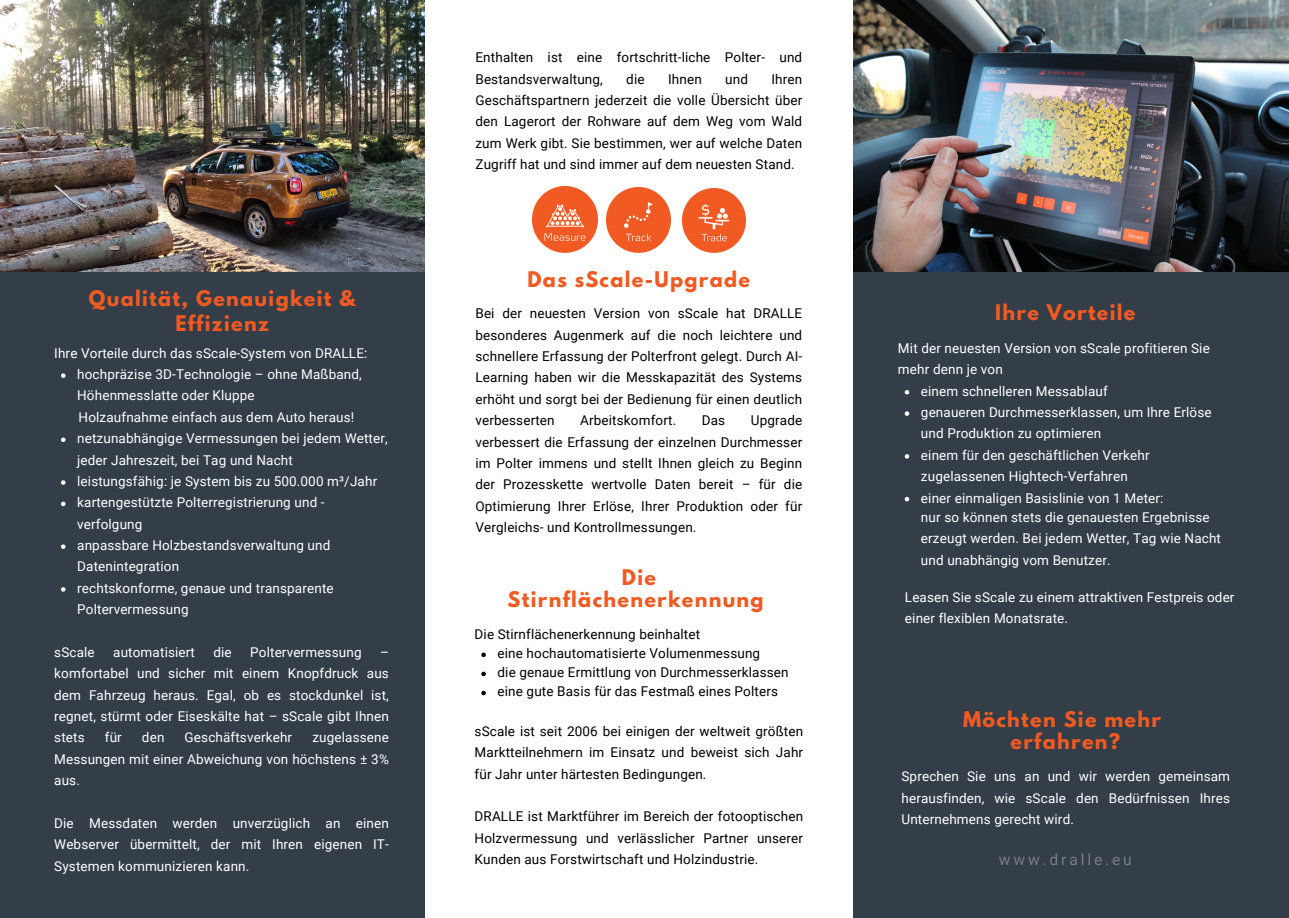
<style>
.page{position:relative;width:1289px;height:918px;background:#fff}
.page>*{position:absolute;margin:0;border:0;box-sizing:border-box;transform-origin:0 0}
.t1{font:700 19.2px/24.8px "League Spartan";letter-spacing:.07em;color:#f15a22;text-align:center}
.t2{font:15.75px "Roboto";letter-spacing:.18em;color:#787d85}
.t3{font:13.5px/21.5px "Roboto";letter-spacing:.01em;color:#fff}
.t4{font:13.5px/21.5px "Roboto";letter-spacing:.01em;color:#000;text-align:justify}
</style>
<div class="page">
<div style="left:0;top:0;width:1288px;height:918px;background:#333e48"></div>
<img style="left:852px;top:0;width:436px;height:271px">
<img style="left:0;top:0;width:425px;height:271px">
<div style="left:425px;top:0;width:427px;height:918px;background:#fff"></div>
<svg style="left:61px;top:373px;width:4px;height:5px"></svg>
<svg style="left:61px;top:438px;width:4px;height:4px"></svg>
<svg style="left:61px;top:480px;width:4px;height:5px"></svg>
<svg style="left:61px;top:502px;width:4px;height:4px"></svg>
<svg style="left:61px;top:544px;width:4px;height:5px"></svg>
<svg style="left:61px;top:587px;width:4px;height:5px"></svg>
<img style="left:532px;top:187px;width:65px;height:65px">
<img style="left:606px;top:188px;width:64px;height:64px">
<img style="left:682px;top:189px;width:63px;height:63px">
<svg style="left:481px;top:653px;width:5px;height:4px"></svg>
<svg style="left:481px;top:672px;width:5px;height:4px"></svg>
<svg style="left:481px;top:691px;width:5px;height:4px"></svg>
<svg style="left:904px;top:390px;width:5px;height:4px"></svg>
<svg style="left:904px;top:411px;width:5px;height:5px"></svg>
<svg style="left:904px;top:454px;width:5px;height:5px"></svg>
<svg style="left:904px;top:497px;width:5px;height:4px"></svg>
<p class="t1" style="left:89px;top:288px;width:268px">Qualität, Genauigkeit &amp;<br>Effizienz</p>
<p class="t3" style="left:54px;top:342px;width:315px">Ihre Vorteile durch das sScale-System von DRALLE:</p>
<p class="t3" style="left:77px;top:364px;width:286px">hochpräzise 3D-Technologie – ohne Maßband,<br>Höhenmesslatte oder Kluppe</p>
<p class="t3" style="left:77px;top:428px;width:312px">netzunabhängige Vermessungen bei jedem Wetter, jeder Jahreszeit, bei Tag und Nacht</p>
<p class="t3" style="left:77px;top:471px;width:301px">leistungsfähig: je System bis zu 500.000 m³/Jahr</p>
<p class="t3" style="left:77px;top:492px;width:249px">kartengestützte Polterregistrierung und - verfolgung</p>
<p class="t3" style="left:77px;top:535px;width:255px">anpassbare Holzbestandsverwaltung und<br>Datenintegration</p>
<p class="t3" style="left:77px;top:577px;width:258px">rechtskonforme, genaue und transparente<br>Poltervermessung</p>
<p class="t3" style="left:79px;top:406px;width:277px">Holzaufnahme einfach aus dem Auto heraus!</p>
<p class="t3" style="left:54px;top:642px;width:42px">sScale</p>
<p class="t3" style="left:113px;top:642px;width:83px">automatisiert</p>
<p class="t3" style="left:213px;top:642px;width:20px">die</p>
<p class="t3" style="left:250px;top:642px;width:113px">Poltervermessung</p>
<p class="t3" style="left:54px;top:642px;width:336px;text-align:justify;text-indent:326px">– komfortabel und sicher mit einem Knopfdruck aus dem Fahrzeug heraus. Egal, ob es stockdunkel ist, regnet, stürmt oder Eiseskälte hat – sScale gibt Ihnen stets</p>
<p class="t3" style="left:105px;top:727px;width:18px">für</p>
<p class="t3" style="left:142px;top:727px;width:24px">den</p>
<p class="t3" style="left:184px;top:727px;width:109px">Geschäftsverkehr</p>
<p class="t3" style="left:54px;top:727px;width:336px;text-align:justify;text-indent:258px">zugelassene Messungen mit einer Abweichung von höchstens ± 3% aus.</p>
<p class="t3" style="left:54px;top:813px;width:336px;text-align:justify">Die Messdaten werden unverzüglich an einen Webserver übermittelt, der mit Ihren eigenen IT-Systemen kommunizieren kann.</p>
<p class="t4" style="left:475px;top:47px;width:328px">Enthalten ist eine fortschritt-liche Polter- und<br>Bestandsverwaltung,</p>
<p class="t4" style="left:475px;top:68px;width:328px;text-indent:296px">Ihren Geschäftspartnern jederzeit die volle Übersicht über den Lagerort der Rohware auf dem Weg vom Wald zum Werk gibt. Sie bestimmen, wer auf welche Daten Zugriff hat und sind immer auf dem neuesten Stand.</p>
<p class="t4" style="left:626px;top:68px;width:20px">die</p>
<p class="t4" style="left:668px;top:68px;width:35px">Ihnen</p>
<p class="t4" style="left:725px;top:68px;width:24px">und</p>
<p class="t1" style="left:527px;top:270px;width:224px">Das sScale-Upgrade</p>
<p class="t4" style="left:475px;top:303px;width:328px">Bei der neuesten Version von sScale hat DRALLE besonderes Augenmerk auf die noch leichtere und schnellere Erfassung der Polterfront gelegt. Durch AI-Learning haben wir die Messkapazität des Systems erhöht und sorgt bei der Bedienung für einen deutlich verbesserten</p>
<p class="t4" style="left:580px;top:410px;width:97px">Arbeitskomfort.</p>
<p class="t4" style="left:701px;top:410px;width:25px">Das</p>
<p class="t4" style="left:475px;top:410px;width:328px;text-indent:275px">Upgrade verbessert die Erfassung der einzelnen Durchmesser im Polter immens und stellt Ihnen gleich zu Beginn der Prozesskette wertvolle Daten bereit – für die Optimierung Ihrer Erlöse, Ihrer Produktion oder für Vergleichs- und Kontrollmessungen.</p>
<p class="t1" style="left:507px;top:568px;width:257px;line-height:22.5px">Die<br>Stirnflächenerkennung</p>
<p class="t4" style="left:474px;top:624px;width:227px">Die Stirnflächenerkennung beinhaltet</p>
<p class="t4" style="left:497px;top:643px;width:264px">eine hochautomatisierte Volumenmessung</p>
<p class="t4" style="left:497px;top:662px;width:292px">die genaue Ermittlung von Durchmesserklassen</p>
<p class="t4" style="left:497px;top:681px;width:282px">eine gute Basis für das Festmaß eines Polters</p>
<p class="t4" style="left:474px;top:721px;width:330px">sScale ist seit 2006 bei einigen der weltweit größten Marktteilnehmern im Einsatz und beweist sich Jahr für Jahr unter härtesten Bedingungen.</p>
<p class="t4" style="left:474px;top:806px;width:330px">DRALLE ist Marktführer im Bereich der fotooptischen Holzvermessung und verlässlicher Partner unserer Kunden aus Forstwirtschaft und Holzindustrie.</p>
<p class="t1" style="left:995px;top:302px;width:142px">Ihre Vorteile</p>
<p class="t3" style="left:897px;top:338px;width:313px">Mit der neuesten Version von sScale profitieren Sie mehr denn je von</p>
<p class="t3" style="left:920px;top:380px;width:188px">einem schnelleren Messablauf</p>
<p class="t3" style="left:920px;top:402px;width:292px">genaueren Durchmesserklassen, um Ihre Erlöse und Produktion zu optimieren</p>
<p class="t3" style="left:920px;top:444px;width:230px">einem für den geschäftlichen Verkehr zugelassenen Hightech-Verfahren</p>
<p class="t3" style="left:920px;top:487px;width:244px">einer einmaligen Basislinie von 1 Meter:</p>
<p class="t3" style="left:920px;top:507px;width:301px">nur so können stets die genauesten Ergebnisse erzeugt werden. Bei jedem Wetter, Tag wie Nacht und unabhängig vom Benutzer.</p>
<p class="t3" style="left:904px;top:586px;width:331px">Leasen Sie sScale zu einem attraktiven Festpreis oder einer flexiblen Monatsrate.</p>
<p class="t1" style="left:962px;top:709px;width:199px">Möchten Sie mehr</p>
<p class="t1" style="left:1010px;top:731px;width:111px">erfahren?</p>
<p class="t3" style="left:901px;top:766px;width:330px;text-align:justify">Sprechen Sie uns an und wir werden gemeinsam herausfinden, wie sScale den Bedürfnissen Ihres Unternehmens gerecht wird.</p>
<p class="t2" style="left:998px;top:851px;width:134px">www.dralle.eu</p>
</div>
